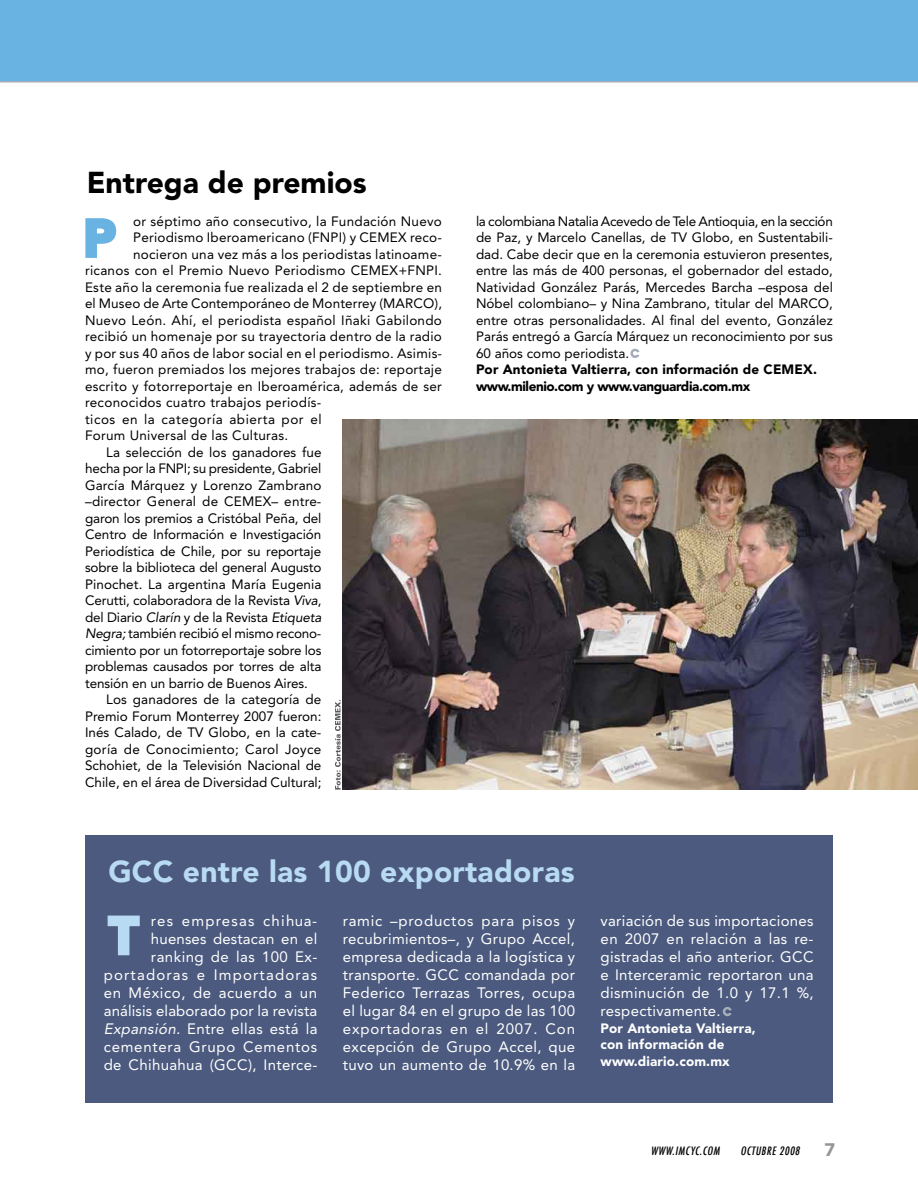
<style>
.page{position:relative;width:918px;height:1188px;background:#fff}
.page>*{position:absolute;margin:0;border:0;box-sizing:border-box;transform-origin:0 0}
.t1{font:900 51px "Avenir";color:#69b3e3}
.t2{font:900 51px "Avenir";color:#b9daf3}
.t3{font:900 30px "Avenir";letter-spacing:.01em;color:#b9daf3}
.t4{font:900 30px "Avenir";color:#000}
.t5{font:15px/18px "Avenir";letter-spacing:.025em;color:#fff;text-align:justify}
.t6{font:13.5px/16.5px "Avenir";color:#000}
.t7{font:13.5px "Avenir";letter-spacing:.02em;color:#000}
.t8{font:900 13.5px/16.5px "Avenir";letter-spacing:.01em;color:#fff}
.t9{font:13.5px "Avenir";letter-spacing:.04em;color:#000}
.t10{font:13.5px "Avenir";letter-spacing:.025em;color:#000}
.t11{font:italic 500 condensed 11.25px "Futura";color:#000}
.s1{font-style:italic}
.s2{font-weight:900}
</style>
<div class="page">
<img style="left:343px;top:419px;width:575px;height:370px">
<div style="left:0;top:0;width:918px;height:82px;background:#69b3e3"></div>
<hr style="left:0;top:81px;width:918px;height:1px;background:#a5adb9">
<svg style="left:85px;top:218px;width:32px;height:40px"></svg>
<svg style="left:630px;top:349px;width:9px;height:9px"></svg>
<div style="left:85px;top:835px;width:748px;height:268px;background:#4b5a7e"></div>
<svg style="left:107px;top:915px;width:33px;height:41px"></svg>
<svg style="left:335px;top:700px;width:6px;height:90px"></svg>
<svg style="left:723px;top:1007px;width:9px;height:9px"></svg>
<p class="t4" style="left:87px;top:164px;width:281px">Entrega de premios</p>
<p class="t7" style="left:133px;top:213px;width:310px">or séptimo año consecutivo, la Fundación Nuevo</p>
<p class="t7" style="left:133px;top:230px;width:310px">Periodismo Iberoamericano (FNPI) y CEMEX reco-</p>
<p class="t7" style="left:133px;top:246px;width:310px">nocieron una vez más a los periodistas latinoame-</p>
<p class="t7" style="left:85px;top:263px;width:358px">ricanos con el Premio Nuevo Periodismo CEMEX+FNPI.</p>
<p class="t7" style="left:85px;top:279px;width:358px">Este año la ceremonia fue realizada el 2 de septiembre en</p>
<p class="t6" style="left:85px;top:295px;width:359px">el Museo de Arte Contemporáneo de Monterrey (MARCO),</p>
<p class="t7" style="left:85px;top:312px;width:358px">Nuevo León. Ahí, el periodista español Iñaki Gabilondo</p>
<p class="t7" style="left:85px;top:329px;width:358px">recibió un homenaje por su trayectoria dentro de la radio</p>
<p class="t7" style="left:85px;top:345px;width:358px">y por sus 40 años de labor social en el periodismo. Asimis-</p>
<p class="t7" style="left:85px;top:362px;width:358px">mo, fueron premiados los mejores trabajos de: reportaje</p>
<p class="t7" style="left:85px;top:378px;width:358px">escrito y fotorreportaje en Iberoamérica, además de ser</p>
<p class="t7" style="left:85px;top:395px;width:238px">reconocidos cuatro trabajos periodís-</p>
<p class="t9" style="left:85px;top:411px;width:238px">ticos en la categoría abierta por el</p>
<p class="t7" style="left:85px;top:428px;width:205px">Forum Universal de las Culturas.</p>
<p class="t6" style="left:106px;top:444px;width:217px">La selección de los ganadores fue</p>
<p class="t6" style="left:85px;top:460px;width:238px">hecha por la FNPI; su presidente, Gabriel</p>
<p class="t6" style="left:85px;top:477px;width:238px">García Márquez y Lorenzo Zambrano</p>
<p class="t6" style="left:85px;top:493px;width:238px">–director General de CEMEX– entre-</p>
<p class="t6" style="left:85px;top:510px;width:238px">garon los premios a Cristóbal Peña, del</p>
<p class="t6" style="left:85px;top:526px;width:238px">Centro de Información e Investigación</p>
<p class="t6" style="left:85px;top:543px;width:238px">Periodística de Chile, por su reportaje</p>
<p class="t6" style="left:85px;top:559px;width:238px">sobre la biblioteca del general Augusto</p>
<p class="t6" style="left:85px;top:576px;width:238px">Pinochet. La argentina María Eugenia</p>
<p class="t6" style="left:85px;top:592px;width:238px">Cerutti, colaboradora de la Revista <span class="s1">Viva</span>,</p>
<p class="t6" style="left:85px;top:609px;width:238px">del Diario <span class="s1">Clarín</span> y de la Revista <span class="s1">Etiqueta</span></p>
<p class="t6" style="left:85px;top:625px;width:238px"><span class="s1">Negra;</span> también recibió el mismo recono-</p>
<p class="t6" style="left:85px;top:642px;width:238px">cimiento por un fotorreportaje sobre los</p>
<p class="t6" style="left:85px;top:658px;width:238px">problemas causados por torres de alta</p>
<p class="t6" style="left:85px;top:675px;width:224px">tensión en un barrio de Buenos Aires.</p>
<p class="t6" style="left:106px;top:691px;width:217px">Los ganadores de la categoría de</p>
<p class="t6" style="left:85px;top:708px;width:238px">Premio Forum Monterrey 2007 fueron:</p>
<p class="t6" style="left:85px;top:724px;width:238px">Inés Calado, de TV Globo, en la cate-</p>
<p class="t10" style="left:85px;top:741px;width:238px">goría de Conocimiento; Carol Joyce</p>
<p class="t6" style="left:85px;top:757px;width:238px">Schohiet, de la Televisión Nacional de</p>
<p class="t6" style="left:85px;top:774px;width:238px">Chile, en el área de Diversidad Cultural;</p>
<p class="t1" style="left:84px;top:208px;width:34px">P</p>
<p class="t6" style="left:476px;top:213px;width:358px">la colombiana Natalia Acevedo de Tele Antioquia, en la sección de Paz, y Marcelo Canellas, de TV Globo, en Sustentabili&shy;dad. Cabe decir que en la ceremonia estuvieron presentes, entre las más de 400 personas, el gobernador del estado, Natividad González Parás, Mercedes Barcha –esposa del Nóbel colombiano– y Nina Zambrano, titular del MARCO, entre otras personalidades. Al final del evento, González Parás entregó a García Márquez un reconocimiento por sus 60 años como periodista.<br><span class="s2">Por Antonieta Valtierra, con información de CEMEX. www.milenio.com y www.vanguardia.com.mx</span></p>
<p class="t3" style="left:108px;top:853px;width:468px">GCC entre las 100 exportadoras</p>
<p class="t5" style="left:104px;top:912px;width:215px;text-align:right">res empresas chihua&shy;huenses destacan en el ranking de las 100 Ex&shy;portadoras e Importadoras en México, de acuerdo a un análisis elaborado por la revista<br><span class="s1">Expansión.</span> Entre ellas está la cementera Grupo Cementos de Chihuahua (GCC), Interce-</p>
<p class="t2" style="left:109px;top:905px;width:31px">T</p>
<p class="t5" style="left:343px;top:912px;width:234px">ramic –productos para pisos y recubrimientos–, y Grupo Accel, empresa dedicada a la logística y transporte. GCC comandada por Federico Terrazas Torres, ocupa el lugar 84 en el grupo de las 100 exportadoras en el 2007. Con excepción de Grupo Accel, que tuvo un aumento de 10.9% en la</p>
<p class="t5" style="left:601px;top:912px;width:215px">variación de sus importaciones en 2007 en relación a las re&shy;gistradas el año anterior. GCC e Interceramic reportaron una disminución de 1.0 y 17.1 %, respectivamente.</p>
<p class="t8" style="left:601px;top:1020px;width:157px">Por Antonieta Valtierra, con información de www.diario.com.mx</p>
<p class="t11" style="left:651px;top:1143px;width:73px">WWW.IMCYC.COM</p>
<p class="t11" style="left:740px;top:1143px;width:63px">OCTUBRE 2008</p>
</div>
